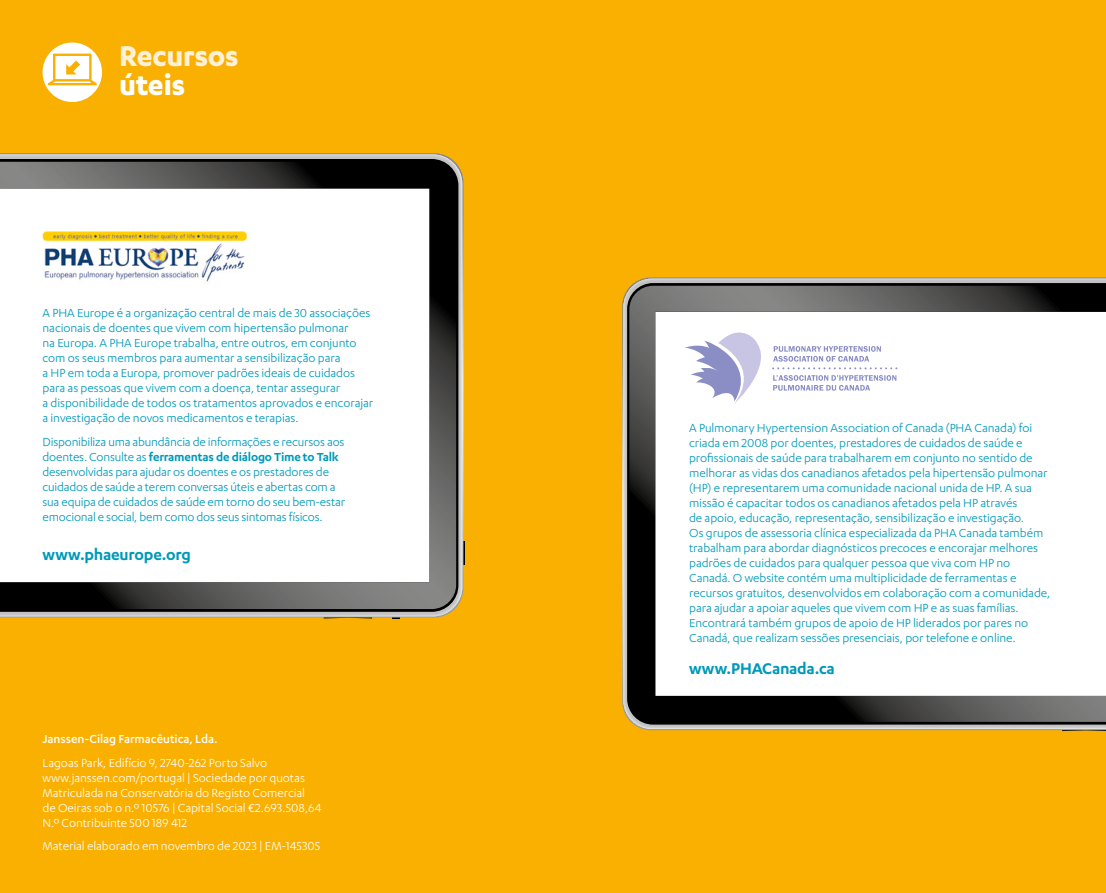
<style>
.page{position:relative;width:1106px;height:893px;background:#f9b000}
.page>*{position:absolute;margin:0;border:0;box-sizing:border-box;transform-origin:0 0}
.t1{font:700 33px "Karbon";letter-spacing:-.015em;color:#fff0d6}
.t2{font:700 33px "Karbon";letter-spacing:-.015em;color:#fff}
.t3{font:600 18px "Karbon";letter-spacing:-.01em;color:#0099b9}
.t4{font:13.5px/15px "Karbon";letter-spacing:-.005em;color:#0099b9}
.t5{font:13.5px/15px "Karbon";letter-spacing:-.005em;color:#fff}
.t6{font:500 13.5px "Karbon";letter-spacing:-.005em;color:#fff}
.s1{font-weight:600}
</style>
<div class="page">
<svg style="left:1062px;top:730px;width:44px;height:1px"></svg>
<svg style="left:623px;top:279px;width:483px;height:450px;background:#83807c"></svg>
<svg style="left:629px;top:286px;width:477px;height:436px;background:#dbdbdb"></svg>
<svg style="left:685px;top:333px;width:212px;height:71px;background:#e4e4f1"></svg>
<svg style="left:324px;top:617px;width:48px;height:1px"></svg>
<svg style="left:463px;top:541px;width:1px;height:23px"></svg>
<svg style="left:0;top:154px;width:462px;height:462px;background:#7c7a75"></svg>
<svg style="left:0;top:162px;width:456px;height:447px;background:#ddd"></svg>
<img style="left:43px;top:232px;width:209px;height:52px">
<svg style="left:43px;top:43px;width:59px;height:59px"></svg>
<h1 class="t1" style="left:119px;top:38px;width:121px">Recursos</h1>
<h1 class="t2" style="left:119px;top:66px;width:68px">úteis</h1>
<p class="t4" style="left:43px;top:305px;width:332px">A PHA Europe é a organização central de mais de 30 associações nacionais de doentes que vivem com hipertensão pulmonar<br>na Europa. A PHA Europe trabalha, entre outros, em conjunto com os seus membros para aumentar a sensibilização para<br>a HP em toda a Europa, promover padrões ideais de cuidados para as pessoas que vivem com a doença, tentar assegurar<br>a disponibilidade de todos os tratamentos aprovados e encorajar a investigação de novos medicamentos e terapias.</p>
<p class="t4" style="left:43px;top:434px;width:304px">Disponibiliza uma abundância de informações e recursos aos doentes. Consulte as <span class="s1">ferramentas de diálogo Time to Talk </span>desenvolvidas para ajudar os doentes e os prestadores de cuidados de saúde a terem conversas úteis e abertas com a sua equipa de cuidados de saúde em torno do seu bem-estar emocional e social, bem como dos seus sintomas físicos.</p>
<h2 class="t3" style="left:43px;top:544px;width:150px">www.phaeurope.org</h2>
<p class="t6" style="left:43px;top:732px;width:177px">Janssen-Cilag Farmacêutica, Lda.</p>
<p class="t5" style="left:43px;top:755px;width:281px">Lagoas Park, Edifício 9, 2740-262 Porto Salvo www.janssen.com/portugal | Sociedade por quotas Matriculada na Conservatória do Registo Comercial<br>de Oeiras sob o n.º 10576 | Capital Social €2.693.508,64<br>N.º Contribuinte 500 189 412</p>
<p class="t5" style="left:43px;top:838px;width:279px">Material elaborado em novembro de 2023 | EM-145305</p>
<p class="t4" style="left:689px;top:420px;width:363px">A Pulmonary Hypertension Association of Canada (PHA Canada) foi criada em 2008 por doentes, prestadores de cuidados de saúde e profissionais de saúde para trabalharem em conjunto no sentido de melhorar as vidas dos canadianos afetados pela hipertensão pulmonar (HP) e representarem uma comunidade nacional unida de HP. A sua missão é capacitar todos os canadianos afetados pela HP através<br>de apoio, educação, representação, sensibilização e investigação.<br>Os grupos de assessoria clínica especializada da PHA Canada também trabalham para abordar diagnósticos precoces e encorajar melhores padrões de cuidados para qualquer pessoa que viva com HP no Canadá. O website contém uma multiplicidade de ferramentas e recursos gratuitos, desenvolvidos em colaboração com a comunidade, para ajudar a apoiar aqueles que vivem com HP e as suas famílias.<br>Encontrará também grupos de apoio de HP liderados por pares no Canadá, que realizam sessões presenciais, por telefone e online.</p>
<h2 class="t3" style="left:689px;top:659px;width:147px">www.PHACanada.ca</h2>
</div>
